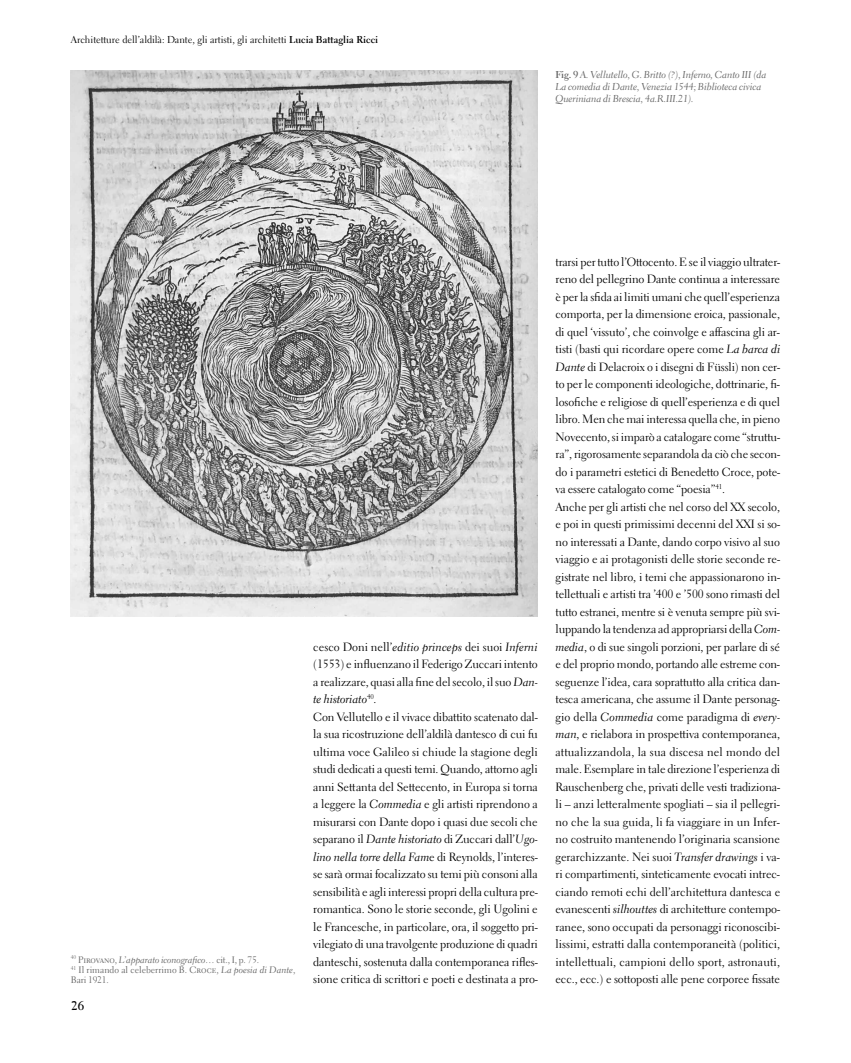
<style>
.page{position:relative;width:851px;height:1063px;background:#fff}
.page>*{position:absolute;margin:0;border:0;box-sizing:border-box;transform-origin:0 0}
.t1{font:700 12.5px "Electra LT Std";color:#000}
.t2{font:11.88px/17.5px "Electra LT Std";letter-spacing:-.01em;color:#000;text-align:justify}
.t3{font:11.88px "Electra LT Std Cursive";letter-spacing:-.01em;color:#000}
.t4{font:10px/12px "Electra LT Std Cursive";letter-spacing:-.01em;color:#636363}
.t5{font:10px "Electra LT Std";color:#000}
.t6{font:9.38px/10.4px "Electra LT Std";color:#636363}
.t7{font:9.38px "Electra LT Std Cursive";letter-spacing:-.01em;color:#636363}
.s1{font-weight:700}
.s2{font-family:"Electra LT Std";font-weight:700}
.s3{font-family:"Electra LT Std"}
.s4{font-family:"Electra LT Std Cursive"}
</style>
<div class="page">
<img style="left:71px;top:71px;width:466px;height:546px">
<p class="t5" style="left:71px;top:33px;width:309px">Architetture dell’aldilà: Dante, gli artisti, gli architetti <span class="s1">Lucia Battaglia Ricci</span></p>
<p class="t4" style="left:555px;top:69px;width:212px"><span class="s2">Fig. 9</span> A. Vellutello, G. Britto (?), Inferno, Canto III (da<br>La comedia di Dante, Venezia 1544; Biblioteca civica<br>Queriniana di Brescia, 4a.R.III.21).</p>
<p class="t7" style="left:71px;top:954px;width:190px"><sup>40</sup> <span class="s3">Pirovano,</span> L’apparato iconografico… <span class="s3">cit., I, p. 75.</span></p>
<p class="t6" style="left:71px;top:965px;width:226px"><sup>41</sup> Il rimando al celeberrimo B. Croce, <span class="s4">La poesia di Dante</span>,<br>Bari 1921.</p>
<p class="t1" style="left:71px;top:998px;width:14px">26</p>
<p class="t2" style="left:313px;top:638px;width:226px">cesco Doni nell’<span class="s4">editio princeps</span> dei suoi <span class="s4">Inferni </span>(1553) e influenzano il Federigo Zuccari intento a realizzare, quasi alla fine del secolo, il suo <span class="s4">Dan-</span></p>
<p class="t3" style="left:313px;top:692px;width:65px">te historiato<sup>40</sup>.</p>
<p class="t2" style="left:313px;top:708px;width:226px">Con Vellutello e il vivace dibattito scatenato dal&shy;la sua ricostruzione dell’aldilà dantesco di cui fu ultima voce Galileo si chiude la stagione degli studi dedicati a questi temi. Quando, attorno agli anni Settanta del Settecento, in Europa si torna a leggere la <span class="s4">Commedia</span> e gli artisti riprendono a misurarsi con Dante dopo i quasi due secoli che separano il <span class="s4">Dante historiato</span> di Zuccari dall’<span class="s4">Ugo-</span></p>
<p class="t3" style="left:313px;top:850px;width:226px">lino nella torre della Fam<span class="s3">e di Reynolds, l’interes-</span></p>
<p class="t2" style="left:313px;top:866px;width:226px">se sarà ormai focalizzato su temi più consoni alla sensibilità e agli interessi propri della cultura pre&shy;romantica. Sono le storie seconde, gli Ugolini e le Francesche, in particolare, ora, il soggetto pri&shy;vilegiato di una travolgente produzione di quadri danteschi, sostenuta dalla contemporanea rifles&shy;sione critica di scrittori e poeti e destinata a pro-</p>
<p class="t2" style="left:555px;top:253px;width:226px;text-align:left">trarsi per tutto l’Ottocento. E se il viaggio ultrater&shy;reno del pellegrino Dante continua a interessare è per la sfida ai limiti umani che quell’esperienza comporta, per la dimensione eroica, passionale, di quel ‘vissuto’, che coinvolge e affascina gli ar&shy;tisti (basti qui ricordare opere come <span class="s4">La barca di Dante</span> di Delacroix o i disegni di Füssli) non cer&shy;to per le componenti ideologiche, dottrinarie, fi&shy;losofiche e religiose di quell’esperienza e di quel libro. Men che mai interessa quella che, in pieno Novecento, si imparò a catalogare come “struttu&shy;ra”, rigorosamente separandola da ciò che secon&shy;do i parametri estetici di Benedetto Croce, pote&shy;va essere catalogato come “poesia”<sup>41</sup>.<br>Anche per gli artisti che nel corso del XX secolo, e poi in questi primissimi decenni del XXI si so&shy;no interessati a Dante, dando corpo visivo al suo viaggio e ai protagonisti delle storie seconde re&shy;gistrate nel libro, i temi che appassionarono in&shy;tellettuali e artisti tra ’400 e ’500 sono rimasti del tutto estranei, mentre si è venuta sempre più svi&shy;luppando la tendenza ad appropriarsi della <span class="s4">Com&shy;media</span>, o di sue singoli porzioni, per parlare di sé e del proprio mondo, portando alle estreme con&shy;seguenze l’idea, cara soprattutto alla critica dan&shy;tesca americana, che assume il Dante personag&shy;gio della <span class="s4">Commedia</span> come paradigma di <span class="s4">every&shy;man,</span> e rielabora in prospettiva contemporanea, attualizzandola, la sua discesa nel mondo del male. Esemplare in tale direzione l’esperienza di Rauschenberg che, privati delle vesti tradiziona&shy;li – anzi letteralmente spogliati – sia il pellegri&shy;no che la sua guida, li fa viaggiare in un Infer&shy;no costruito mantenendo l’originaria scansione gerarchizzante. Nei suoi <span class="s4">Transfer drawings</span> i va&shy;ri compartimenti, sinteticamente evocati intrec&shy;ciando remoti echi dell’architettura dantesca e evanescenti <span class="s4">silhouttes</span> di architetture contempo&shy;ranee, sono occupati da personaggi riconoscibi&shy;lissimi, estratti dalla contemporaneità (politici, intellettuali, campioni dello sport, astronauti, ecc., ecc.) e sottoposti alle pene corporee fissate</p>
</div>
